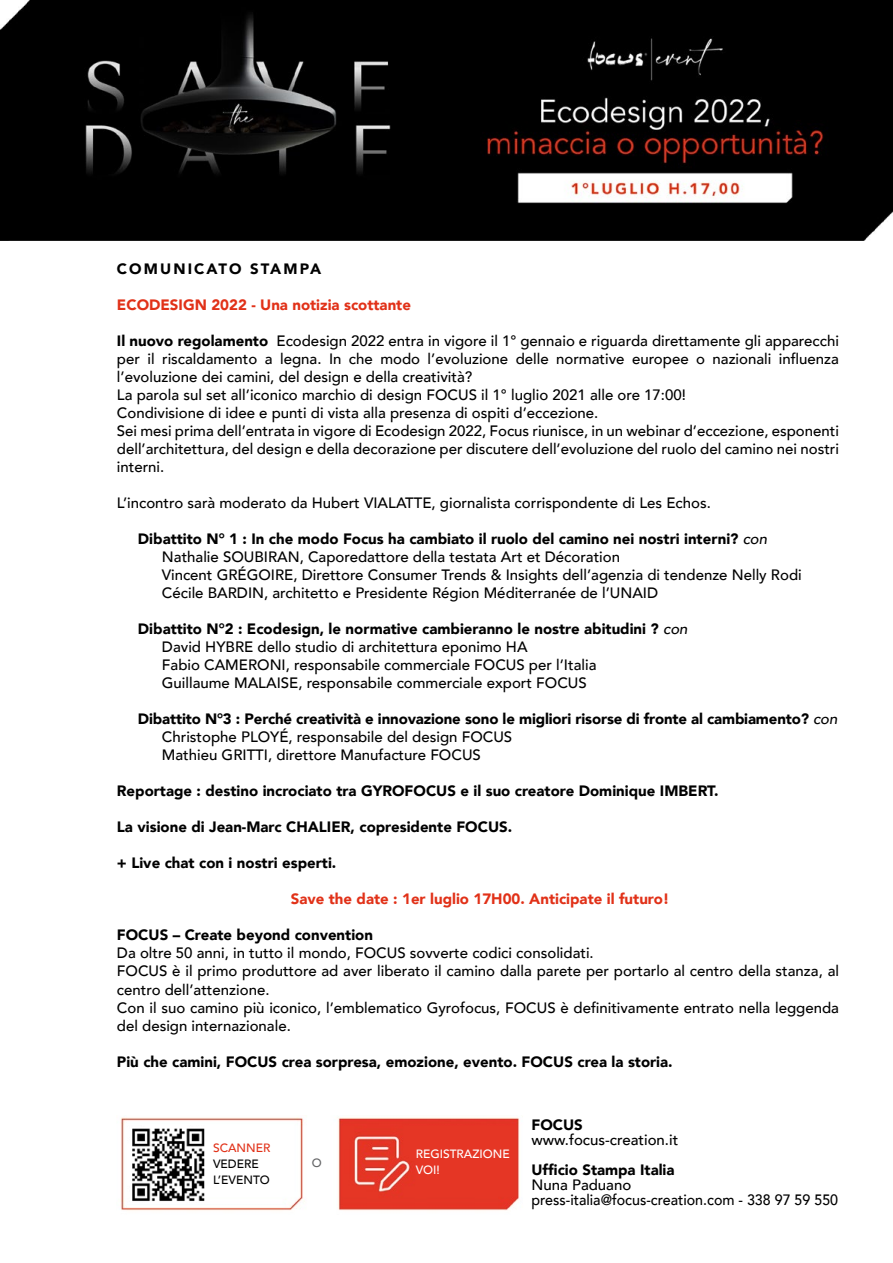
<style>
.page{position:relative;width:893px;height:1263px;background:#fff}
.page>*{position:absolute;margin:0;border:0;box-sizing:border-box;transform-origin:0 0}
.t1{font:500 15px/18px "Avenir";color:#000}
.t2{font:900 15px/18px "Avenir";color:#000}
.t3{font:900 15px "Avenir";color:#e13118}
.t4{font:900 15px "Avenir";letter-spacing:.14em;color:#000}
.t5{font:500 12px/15.8px "Avenir";color:#fff}
.t6{font:500 12px/15.8px "Avenir";color:#000}
.t7{font:500 12px "Avenir";color:#e13118}
.t8{font:500 12px "Avenir";color:#646567}
.s1{font-weight:900}
.s2{font-style:italic}
.s3{font-weight:500;font-style:italic}
.s4{font-weight:500}
</style>
<div class="page">
<img style="left:0;top:0;width:893px;height:240px">
<img style="left:120px;top:1117px;width:400px;height:94px">
<img style="left:131px;top:1127px;width:74px;height:74px">
<p class="t4" style="left:117px;top:256px;width:206px">COMUNICATO STAMPA</p>
<p class="t3" style="left:117px;top:292px;width:296px">ECODESIGN 2022 - Una notizia scottante</p>
<p class="t1" style="left:117px;top:331px;width:724px"><span class="s1">Il nuovo regolamento</span> Ecodesign 2022 entra in vigore il 1° gennaio e riguarda direttamente gli apparecchi per il riscaldamento a legna. In che modo l’evoluzione delle normative europee o nazionali influenza l’evoluzione dei camini, del design e della creatività?<br>La parola sul set all’iconico marchio di design FOCUS il 1° luglio 2021 alle ore 17:00!<br>Condivisione di idee e punti di vista alla presenza di ospiti d’eccezione.<br>Sei mesi prima dell’entrata in vigore di Ecodesign 2022, Focus riunisce, in un webinar d’eccezione, esponenti dell’architettura, del design e della decorazione per discutere dell’evoluzione del ruolo del camino nei nostri interni.</p>
<p class="t1" style="left:117px;top:493px;width:595px">L’incontro sarà moderato da Hubert VIALATTE, giornalista corrispondente di Les Echos.</p>
<p class="t1" style="left:162px;top:529px;width:641px;text-indent:-24px"><span class="s1">Dibattito N° 1 : In che modo Focus ha cambiato il ruolo del camino nei nostri interni?</span> <span class="s2">con </span>Nathalie SOUBIRAN, Caporedattore della testata Art et Décoration<br>Vincent GRÉGOIRE, Direttore Consumer Trends &amp; Insights dell’agenzia di tendenze Nelly Rodi Cécile BARDIN, architetto e Presidente Région Méditerranée de l’UNAID</p>
<p class="t1" style="left:162px;top:619px;width:527px;text-indent:-24px"><span class="s1">Dibattito N°2 : Ecodesign, le normative cambieranno le nostre abitudini ?</span> <span class="s2">con </span>David HYBRE dello studio di architettura eponimo HA<br>Fabio CAMERONI, responsabile commerciale FOCUS per l’Italia<br>Guillaume MALAISE, responsabile commerciale export FOCUS</p>
<p class="t2" style="left:162px;top:710px;width:677px;text-indent:-24px">Dibattito N°3 : Perché creatività e innovazione sono le migliori risorse di fronte al cambiamento? <span class="s3">con<br></span><span class="s4">Christophe PLOYÉ, responsabile del design FOCUS<br>Mathieu GRITTI, direttore Manufacture FOCUS</span></p>
<p class="t2" style="left:117px;top:782px;width:603px">Reportage : destino incrociato tra GYROFOCUS e il suo creatore Dominique IMBERT.</p>
<p class="t2" style="left:117px;top:818px;width:397px">La visione di Jean-Marc CHALIER, copresidente FOCUS.</p>
<p class="t2" style="left:117px;top:854px;width:221px">+ Live chat con i nostri esperti.</p>
<p class="t3" style="left:291px;top:886px;width:380px">Save the date : 1er luglio 17H00. Anticipate il futuro!</p>
<p class="t2" style="left:117px;top:926px;width:258px">FOCUS – Create beyond convention</p>
<p class="t1" style="left:117px;top:943px;width:724px">Da oltre 50 anni, in tutto il mondo, FOCUS sovverte codici consolidati.<br>FOCUS è il primo produttore ad aver liberato il camino dalla parete per portarlo al centro della stanza, al centro dell’attenzione.<br>Con il suo camino più iconico, l’emblematico Gyrofocus, FOCUS è definitivamente entrato nella leggenda del design internazionale.</p>
<p class="t2" style="left:117px;top:1052px;width:557px">Più che camini, FOCUS crea sorpresa, emozione, evento. FOCUS crea la storia.</p>
<p class="t7" style="left:213px;top:1137px;width:59px">SCANNER</p>
<p class="t6" style="left:213px;top:1155px;width:58px">VEDERE<br>L’EVENTO</p>
<p class="t8" style="left:312px;top:1152px;width:11px">O</p>
<p class="t5" style="left:416px;top:1145px;width:95px">REGISTRAZIONE<br>VOI!</p>
<p class="t2" style="left:531px;top:1115px;width:53px">FOCUS</p>
<p class="t1" style="left:531px;top:1130px;width:148px">www.focus-creation.it</p>
<p class="t2" style="left:531px;top:1160px;width:145px">Ufficio Stampa Italia</p>
<p class="t1" style="left:531px;top:1177px;width:308px;line-height:15px">Nuna Paduano press-italia@focus-creation.com - 338 97 59 550</p>
</div>
